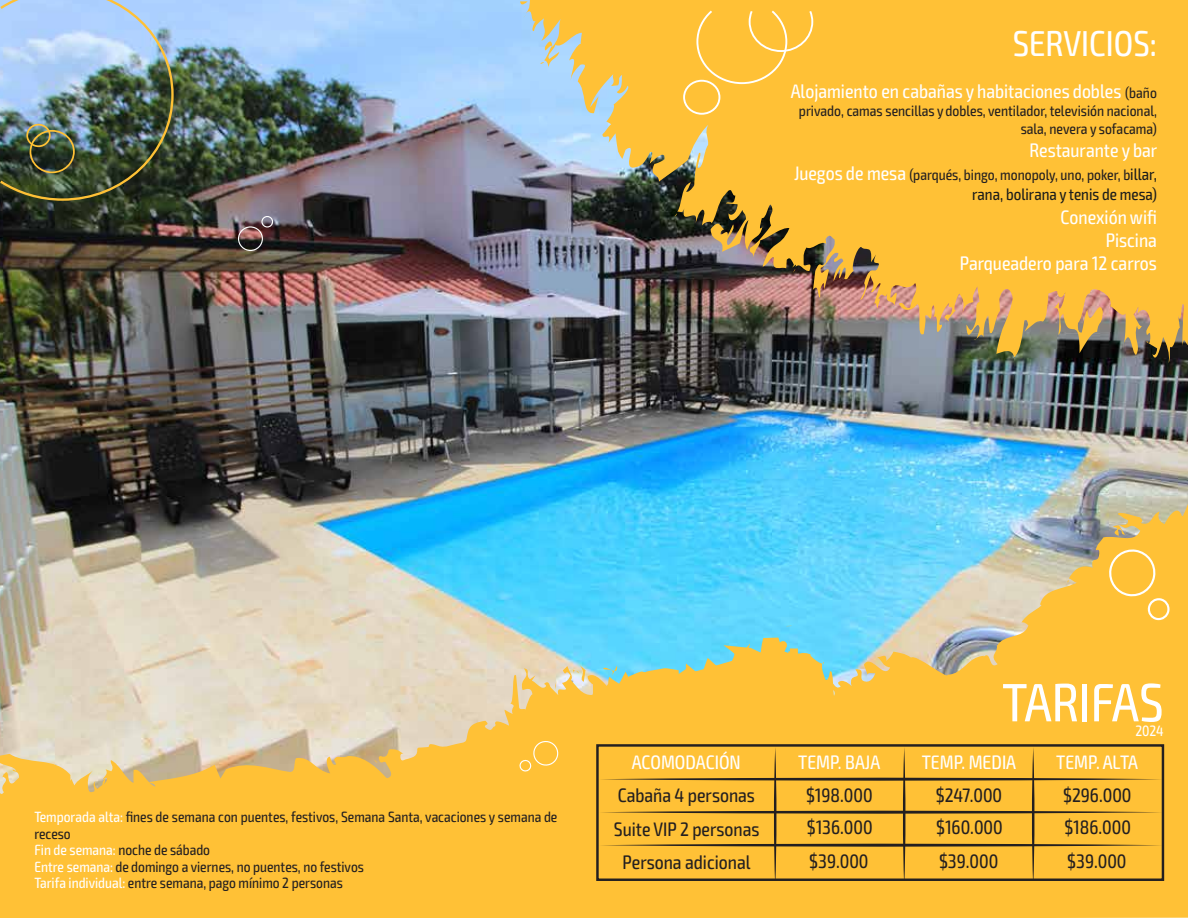
<style>
.page{position:relative;width:1188px;height:918px;background:#fff}
.page>*{position:absolute;margin:0;border:0;box-sizing:border-box;transform-origin:0 0}
.t1{font:condensed 54px "Exo 2";color:#fff}
.t2{font:condensed 36px "Exo 2";color:#fff}
.t3{font:condensed 19.5px/23.4px "Exo 2";color:#fff;text-align:right}
.t4{font:condensed 19.5px/33.3px "Exo 2";color:#231f20;text-align:justify}
.t5{font:condensed 16.5px "Exo 2";color:#1d1d1b}
.t6{font:condensed 15px/18px "Exo 2";color:#231f20;text-align:right}
.t7{font:condensed 15px "Exo 2";color:#fff}
.t8{font:condensed 14.85px/16.5px "Exo 2";color:#231f20}
.s1{font-size:15px;color:#231f20}
.s2{font-size:19.5px;color:#fff}
.s3{font-size:16.5px;color:#1d1d1b}
.s4{color:#fff}
</style>
<div class="page">
<img style="left:0;top:0;width:1188px;height:496px">
<svg style="left:520px;top:1px;width:6px;height:5px"></svg>
<img style="left:526px;top:0;width:662px;height:363px">
<svg style="left:0;top:496px;width:1188px;height:422px;background:#c8c58c"></svg>
<svg style="left:100px;top:774px;width:10px;height:15px"></svg>
<svg style="left:544px;top:680px;width:12px;height:10px"></svg>
<svg style="left:573px;top:638px;width:236px;height:96px;background:#d5c76b"></svg>
<img style="left:0;top:0;width:175px;height:202px">
<svg style="left:695px;top:9px;width:119px;height:76px;background:#ffc543"></svg>
<div style="left:683px;top:80px;width:37px;height:35px;border:2px solid #fff;border-radius:50%"></div>
<div style="left:30px;top:130px;width:45px;height:43px;border:2px solid #ffc136;border-radius:50%"></div>
<div style="left:26px;top:124px;width:25px;height:23px;border:2px solid #ffc136;border-radius:50%"></div>
<svg style="left:1109px;top:549px;width:60px;height:72px;background:#ffc74a"></svg>
<svg style="left:519px;top:740px;width:40px;height:31px"></svg>
<div style="left:238px;top:226px;width:25px;height:25px;border:1px solid #fff;border-radius:50%"></div>
<div style="left:261px;top:216px;width:12px;height:12px;border:1px solid #fff;border-radius:50%"></div>
<svg style="left:599px;top:747px;width:562px;height:131px;background:#f2b834"></svg>
<div style="left:596px;top:744px;width:568px;height:137px;border:2px solid #231f20"></div>
<h2 class="t2" style="left:1013px;top:22px;width:146px">SERVICIOS:</h2>
<h3 class="t3" style="left:791px;top:79px;width:368px">Alojamiento en cabañas y habitaciones dobles <span class="s1">(baño</span></h3>
<p class="t6" style="left:799px;top:102px;width:359px">privado, camas sencillas y dobles, ventilador, televisión nacional, sala, nevera y sofacama)</p>
<h3 class="t3" style="left:1029px;top:139px;width:129px">Restaurante y bar</h3>
<p class="t6" style="left:794px;top:166px;width:364px"><span class="s2">Juegos de mesa</span> (parqués, bingo, monopoly, uno, poker, b<span class="s3">illar,</span></p>
<p class="t5" style="left:972px;top:185px;width:186px">rana, bolirana y tenis de mesa)</p>
<h3 class="t3" style="left:960px;top:205px;width:199px">Conexión wifi<br>Piscina<br>Parqueadero para 12 carros</h3>
<p class="t8" style="left:34px;top:809px;width:524px"><span class="s4">Temporada alta:</span> fines de semana con puentes, festivos, Semana Santa, vacaciones y semana de receso<br><span class="s4">Fin de semana:</span> noche de sábado<br><span class="s4">Entre semana:</span> de domingo a viernes, no puentes, no festivos<br><span class="s4">Tarifa individual:</span> entre semana, pago mínimo 2 personas</p>
<h3 class="t3" style="left:632px;top:751px;width:110px">ACOMODACIÓN</h3>
<h3 class="t3" style="left:798px;top:751px;width:84px">TEMP. BAJA</h3>
<h3 class="t4" style="left:614px;top:778px;width:147px;line-height:33.8px;text-align:center">Cabaña 4 personas<br>Suite VIP 2 personas<br>Persona adicional</h3>
<h3 class="t4" style="left:806px;top:778px;width:68px">$198.000 $136.000 $39.000</h3>
<h1 class="t1" style="left:1002px;top:671px;width:163px">TARIFAS</h1>
<p class="t7" style="left:1135px;top:722px;width:30px">2024</p>
<h3 class="t3" style="left:922px;top:751px;width:96px">TEMP. MEDIA</h3>
<h3 class="t4" style="left:936px;top:778px;width:68px">$247.000 $160.000 $39.000</h3>
<h3 class="t3" style="left:1056px;top:751px;width:84px">TEMP. ALTA</h3>
<h3 class="t4" style="left:1063px;top:778px;width:70px">$296.000 $186.000 $39.000</h3>
</div>
